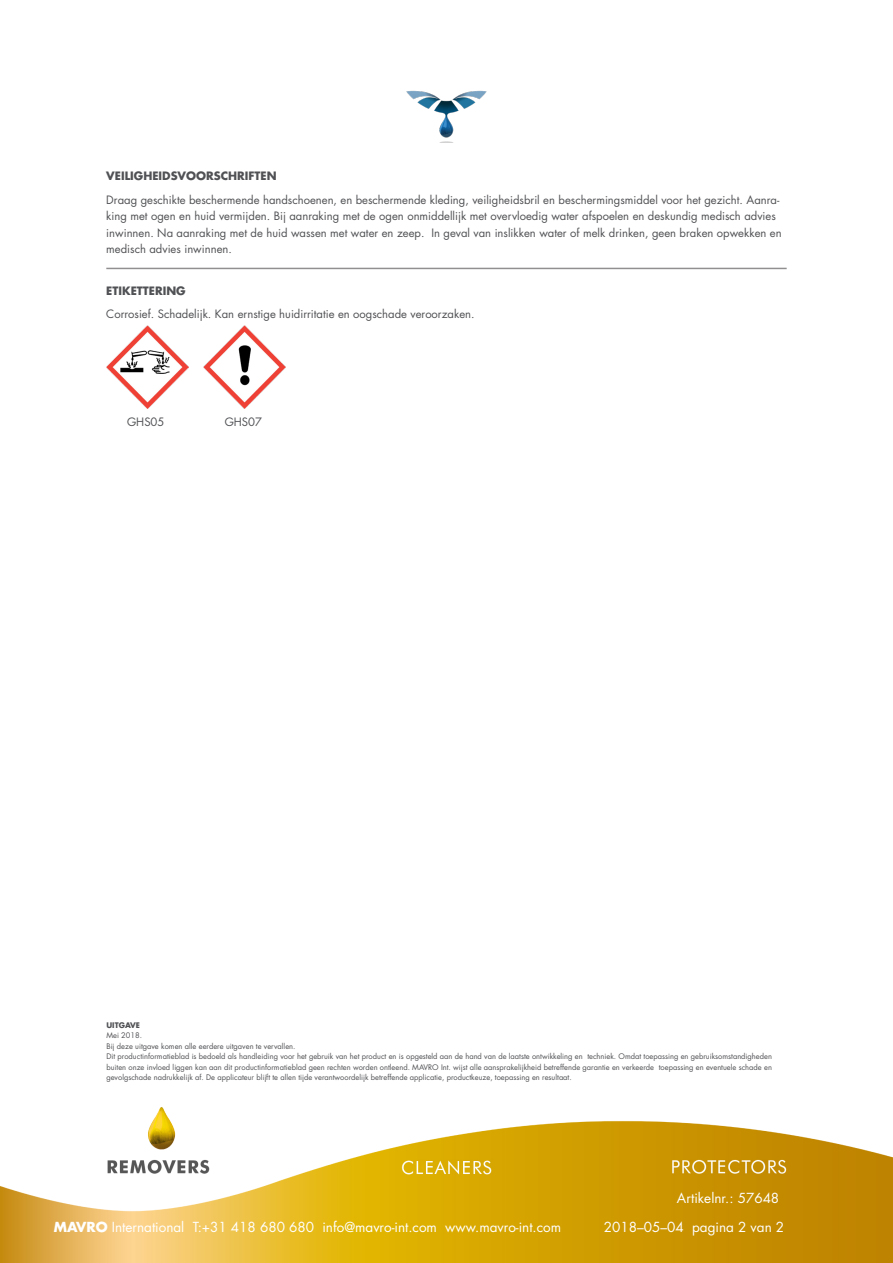
<style>
.page{position:relative;width:893px;height:1263px;background:#fff}
.page>*{position:absolute;margin:0;border:0;box-sizing:border-box;transform-origin:0 0}
.t1{font:13.5px/28.5px "Futura Std";color:#fff}
.t2{font:11.25px/16.5px "Futura Std";color:#505154}
.t3{font:700 11.25px "Futura Std";color:#505154}
.t4{font:7.5px/10.5px "Futura Std";color:#505154}
.t5{font:700 7.5px "Futura Std";color:#505154}
.s1{font-weight:700}
</style>
<div class="page">
<img style="left:406px;top:90px;width:81px;height:52px">
<img style="left:0;top:1107px;width:893px;height:156px">
<hr style="left:106px;top:268px;width:681px;height:1px;background:#231f20">
<img style="left:106px;top:326px;width:83px;height:82px">
<img style="left:203px;top:326px;width:83px;height:82px">
<p class="t3" style="left:106px;top:168px;width:172px">VEILIGHEIDSVOORSCHRIFTEN</p>
<p class="t2" style="left:106px;top:192px;width:677px">Draag geschikte beschermende handschoenen, en beschermende kleding, veiligheidsbril en beschermingsmiddel voor het gezicht. Aanra&shy;king met ogen en huid vermijden. Bij aanraking met de ogen onmiddellijk met overvloedig water afspoelen en deskundig medisch advies inwinnen. Na aanraking met de huid wassen met water en zeep. In geval van inslikken water of melk drinken, geen braken opwekken en medisch advies inwinnen.</p>
<p class="t3" style="left:106px;top:284px;width:81px">ETIKETTERING</p>
<p class="t2" style="left:106px;top:306px;width:370px">Corrosief. Schadelijk. Kan ernstige huidirritatie en oogschade veroorzaken.</p>
<p class="t2" style="left:127px;top:414px;width:39px">GHS05</p>
<p class="t2" style="left:225px;top:414px;width:39px">GHS07</p>
<p class="t5" style="left:106px;top:1020px;width:35px">UITGAVE</p>
<p class="t4" style="left:106px;top:1030px;width:667px">Mei 2018.<br>Bij deze uitgave komen alle eerdere uitgaven te vervallen.<br>Dit productinformatieblad is bedoeld als handleiding voor het gebruik van het product en is opgesteld aan de hand van de laatste ontwikkeling en techniek. Omdat toepassing en gebruiksomstandigheden buiten onze invloed liggen kan aan dit productinformatieblad geen rechten worden ontleend. MAVRO Int. wijst alle aansprakelijkheid betreffende garantie en verkeerde toepassing en eventuele schade en gevolgschade nadrukkelijk af. De applicateur blijft te allen tijde verantwoordelijk betreffende applicatie, productkeuze, toepassing en resultaat.</p>
<h1 class="t1" style="left:54px;top:1213px;width:509px"><span class="s1">MAVRO</span> International T:+31 418 680 680 info@mavro-int.com www.mavro-int.com</h1>
<h1 class="t1" style="left:604px;top:1184px;width:182px;text-indent:73px">Artikelnr.: 57648<br>2018–05–04 pagina 2 van 2</h1>
</div>
